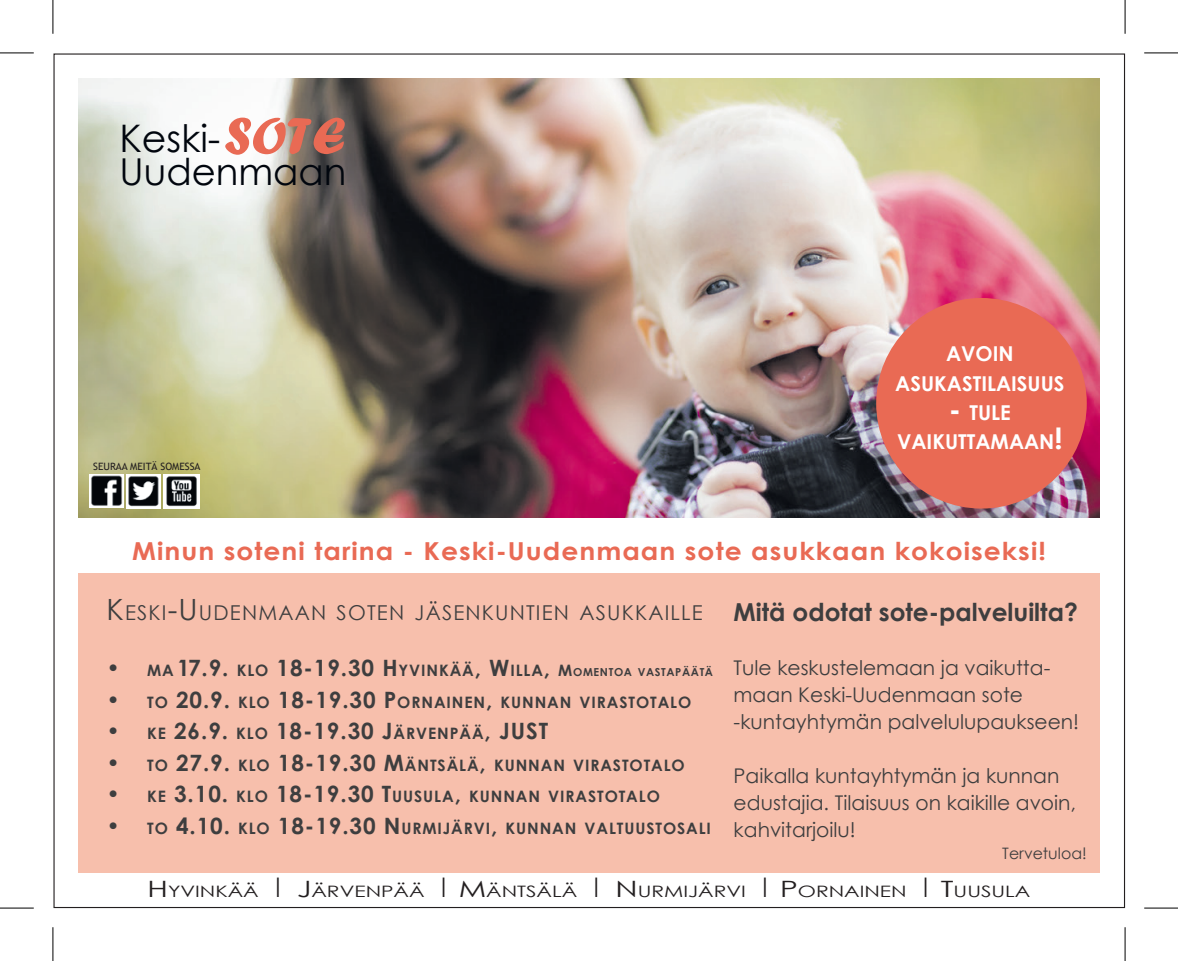
<style>
.page{position:relative;width:1178px;height:961px;background:#fff}
.page>*{position:absolute;margin:0;border:0;box-sizing:border-box;transform-origin:0 0}
.t1{font:38.02px "Century Gothic";color:#01060e}
.t2{font:37.12px "Century Gothic";color:#01060e}
.t3{font:700 24.75px "Century Gothic";letter-spacing:.04em;color:#e96a54;scale:1.07 1}
.t4{font:700 24.75px "Century Gothic";color:#3e3e3f}
.t5{font:700 22.5px "Century Gothic";letter-spacing:.04em;color:#3e3e3f}
.t6{font:20.47px "Century Gothic";letter-spacing:.055em;color:#3e3e3f}
.t7{font:700 20.47px "Century Gothic";color:#fff}
.t8{font:20.25px/27px "Century Gothic";color:#3e3e3f}
.t9{font:700 15.75px "Century Gothic";letter-spacing:.055em;color:#3e3e3f}
.t10{font:15.75px "Century Gothic";color:#231f20;scale:1.33 1}
.t11{font:15.75px "Century Gothic";color:#3e3e3f}
.t12{font:10.12px "Trebuchet MS";color:#231f20}
.s1{font-family:"Forte";font-size:53.77px;color:#e96a54}
.s2{font-size:29.25px}
.s3{font-size:15.75px}
.s4{font-size:11.03px}
.s5{font-size:22.5px}
.s6{font-size:27px}
</style>
<div class="page">
<div style="left:78px;top:573px;width:1021px;height:299px;background:#f7bfac"></div>
<img style="left:78px;top:78px;width:1021px;height:439px">
<div style="left:876px;top:298px;width:210px;height:210px;background:#e96a54;border-radius:50%"></div>
<img style="left:90px;top:474px;width:34px;height:33px">
<img style="left:127px;top:474px;width:34px;height:34px">
<img style="left:164px;top:474px;width:36px;height:34px">
<hr style="left:0;top:53px;width:34px;height:1px;background:#000">
<hr style="left:1144px;top:53px;width:33px;height:1px;background:#000">
<hr style="left:0;top:907px;width:34px;height:1px;background:#000">
<hr style="left:1144px;top:907px;width:33px;height:1px;background:#000">
<hr style="left:53px;top:0;width:1px;height:34px;background:#000">
<hr style="left:53px;top:927px;width:1px;height:33px;background:#000">
<hr style="left:1124px;top:0;width:1px;height:34px;background:#000">
<hr style="left:1124px;top:927px;width:1px;height:33px;background:#000">
<p class="t1" style="left:119px;top:111px;width:227px">Keski-<span class="s1">SOTE</span></p>
<p class="t2" style="left:119px;top:146px;width:228px">Uudenmaan</p>
<p class="t12" style="left:93px;top:460px;width:109px">SEURAA MEITÄ SOMESSA</p>
<p class="t7" style="left:946px;top:338px;width:69px">AVOIN</p>
<p class="t7" style="left:895px;top:367px;width:171px">ASUKASTILAISUUS</p>
<p class="t7" style="left:948px;top:397px;width:63px"><span class="s2">-</span> TULE</p>
<p class="t7" style="left:897px;top:426px;width:167px">VAIKUTTAMAAN<span class="s2">!</span></p>
<p class="t3" style="left:132px;top:532px;width:855px">Minun soteni tarina - Keski-Uudenmaan sote asukkaan kokoiseksi!</p>
<p class="t6" style="left:107px;top:598px;width:514px"><span class="s2">K</span>ESKI<span class="s2">-U</span>U DENMAAN SOTEN JÄSENKU NTIEN ASUKK</p>
<p class="t6" style="left:648px;top:598px;width:56px">AILLE</p>
<p class="t5" style="left:107px;top:650px;width:608px">• <span class="s3">MA</span> 17.9. <span class="s3">KLO</span> 18-19.30 H<span class="s3">YVINKÄÄ</span>, W<span class="s3">ILLA</span>, <span class="s3">M</span><span class="s4">OMENTOA VASTAPÄÄTÄ</span></p>
<p class="t9" style="left:107px;top:689px;width:586px"><span class="s5">•</span> TO <span class="s5">20.9.</span> KLO <span class="s5">18-19.30 P</span>ORNAINEN<span class="s5">,</span> KUNNAN VIRASTOTALO</p>
<p class="t5" style="left:107px;top:713px;width:417px">• <span class="s3">KE</span> 26.9. <span class="s3">KLO</span> 18-19.30 J<span class="s3">ÄRVENPÄÄ</span>, JUST</p>
<p class="t9" style="left:107px;top:752px;width:579px"><span class="s5">•</span> TO <span class="s5">27.9.</span> KLO <span class="s5">18-19.30 M</span>ÄNTSÄLÄ<span class="s5">,</span> KUNNAN VIRASTOTALO</p>
<p class="t9" style="left:107px;top:784px;width:554px"><span class="s5">•</span> KE <span class="s5">3.10.</span> KLO <span class="s5">18-19.30 T</span>UUSULA<span class="s5">,</span> KUNNAN VIRASTOTALO</p>
<p class="t9" style="left:107px;top:815px;width:606px"><span class="s5">•</span> TO <span class="s5">4.10.</span> KLO <span class="s5">18-19.30 N</span> URMIJÄRVI<span class="s5">,</span> KUNNAN VALTUUSTOSALI</p>
<p class="t4" style="left:733px;top:593px;width:346px">Mitä odotat sote-palveluilta?</p>
<p class="t8" style="left:733px;top:654px;width:347px">Tule keskustelemaan ja vaikutta&shy;maan Keski-Uudenmaan sote -kuntayhtymän palvelulupaukseen!</p>
<p class="t8" style="left:733px;top:762px;width:344px">Paikalla kuntayhtymän ja kunnan edustajia. Tilaisuus on kaikille avoin, kahvitarjoilu!</p>
<p class="t11" style="left:1002px;top:841px;width:86px">Tervetuloa!</p>
<p class="t10" style="left:147px;top:880px;width:665px"><span class="s5">H</span>YVINKÄÄ <span class="s6">I</span> <span class="s5">J</span> ÄRVENPÄÄ <span class="s6">I</span> <span class="s5">M</span>ÄNTSÄLÄ <span class="s6">I</span> <span class="s5">N</span> U RMIJÄRVI <span class="s6">I</span> <span class="s5">P</span>ORNAINEN <span class="s6">I</span> <span class="s5">T</span>UUSU LA</p>
</div>
